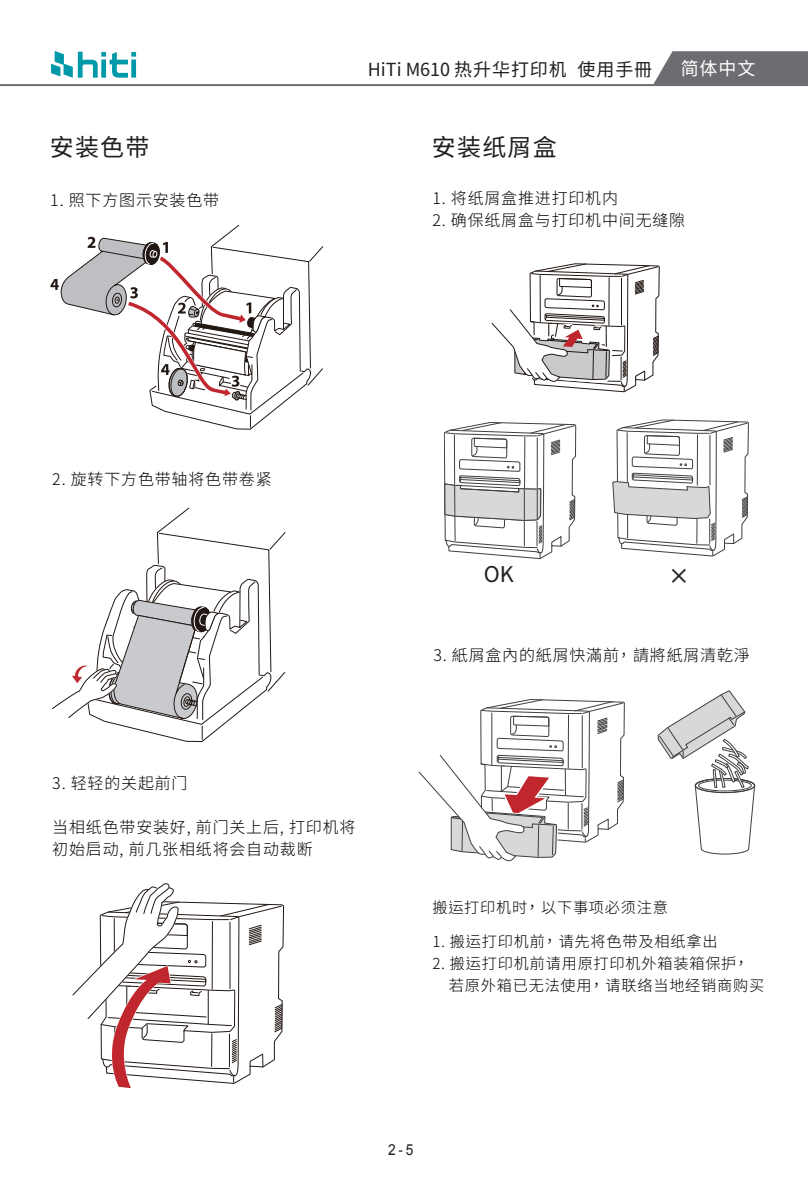
<style>
.page{position:relative;width:808px;height:1191px;background:#fff}
.page>*{position:absolute;margin:0;border:0;box-sizing:border-box;transform-origin:0 0}
.t1{font:24px "Noto Sans CJ Ktc";letter-spacing:.05em;color:#221f21}
.t2{font:21.6px "Noto Sans CJ Ktc";color:#231f20}
.t3{font:500 21.6px "Noto Sans CJ Ktc";color:#231f20}
.t4{font:18px "Noto Sans CJ Ktc";letter-spacing:.05em;color:#231f20}
.t5{font:18px "Noto Sans CJ Ktc";color:#fff}
.t6{font:300 16px/22px "Noto Sans CJ Ktc";letter-spacing:.05em;color:#030303}
.t7{font:300 15.2px/22px "Noto Sans CJ Ktc";letter-spacing:.05em;color:#030303}
.t8{font:15.2px "Arial";color:#221f21;scale:.9 1}
.s1{font-size:16px}
</style>
<div class="page">
<hr style="left:0;top:84px;width:808px;height:2px;background:#6c6d70">
<svg style="left:51px;top:51px;width:85px;height:27px"></svg>
<svg style="left:653px;top:51px;width:155px;height:33px;background:#76777a"></svg>
<svg style="left:50px;top:224px;width:274px;height:206px"></svg>
<svg style="left:52px;top:507px;width:234px;height:235px"></svg>
<svg style="left:72px;top:883px;width:213px;height:206px"></svg>
<svg style="left:613px;top:419px;width:136px;height:138px"></svg>
<svg style="left:444px;top:422px;width:133px;height:137px"></svg>
<svg style="left:491px;top:263px;width:169px;height:130px"></svg>
<svg style="left:418px;top:699px;width:207px;height:162px"></svg>
<svg style="left:657px;top:690px;width:98px;height:165px"></svg>
<h1 class="t1" style="left:50px;top:134px;width:101px">安装色带</h1>
<p class="t6" style="left:50px;top:190px;width:170px">1. 照下方图示安装色带</p>
<p class="t4" style="left:368px;top:59px;width:286px">HiTi M610 热升华打印机 使用手冊</p>
<p class="t5" style="left:681px;top:58px;width:76px">简体中文</p>
<h1 class="t1" style="left:432px;top:134px;width:126px">安装纸屑盒</h1>
<p class="t6" style="left:432px;top:188px;width:187px">1. 将纸屑盒推进打印机内</p>
<p class="t6" style="left:432px;top:210px;width:254px">2. 确保纸屑盒与打印机中间无缝隙</p>
<p class="t6" style="left:52px;top:469px;width:221px">2. 旋转下方色带轴将色带卷紧</p>
<p class="t6" style="left:52px;top:773px;width:137px">3. 轻轻的关起前门</p>
<p class="t6" style="left:52px;top:817px;width:305px">当相纸色带安装好, 前门关上后, 打印机将初始启动, 前几张相纸将会自动裁断</p>
<h2 class="t2" style="left:484px;top:562px;width:32px">OK</h2>
<h2 class="t3" style="left:668px;top:564px;width:23px">×</h2>
<p class="t6" style="left:433px;top:645px;width:318px">3. 紙屑盒內的紙屑快滿前， 請將紙屑清乾淨</p>
<p class="t7" style="left:432px;top:897px;width:237px">搬运打印机时<span class="s1">，</span> 以下事项必须注意</p>
<p class="t7" style="left:432px;top:931px;width:287px">1. 搬运打印机前<span class="s1">，</span> 请先将色带及相纸拿出</p>
<p class="t7" style="left:449px;top:953px;width:317px;text-indent:-17px">2. 搬运打印机前请用原打印机外箱装箱保护<span class="s1">，</span>若原外箱已无法使用<span class="s1">，</span> 请联络当地经销商购买</p>
<p class="t8" style="left:388px;top:1139px;width:30px">2-5</p>
</div>
